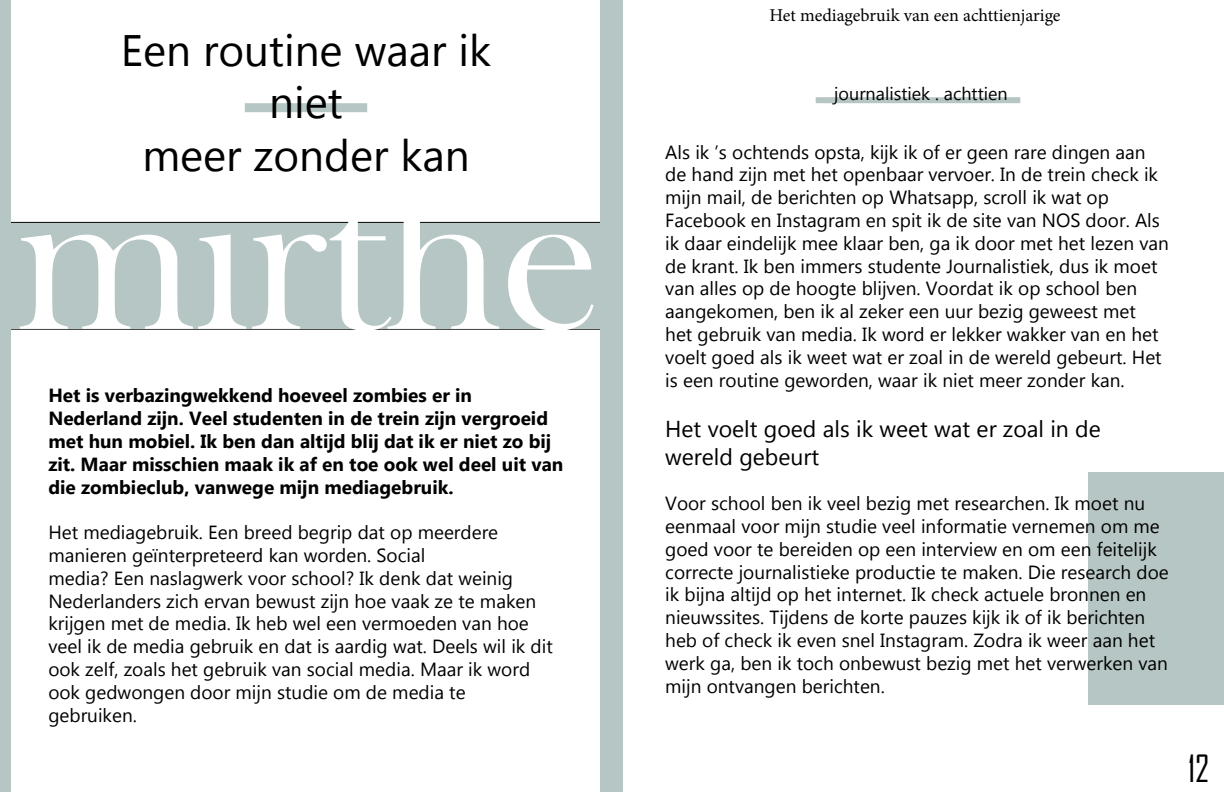
<style>
.page{position:relative;width:1224px;height:792px;background:#fff}
.page>*{position:absolute;margin:0;border:0;box-sizing:border-box;transform-origin:0 0}
.t1{font:223px "Bask Old Face";color:#fff}
.t2{font:44px/52.8px "Myanmar Text";color:#000;text-align:center}
.t3{font:36px "Agency FB";color:#000}
.t4{font:23px/27.6px "Myanmar Text";color:#000}
.t5{font:19px/22.8px "Myanmar Text";color:#000}
.t6{font:700 19px/22.8px "Myanmar Text";color:#000}
.t7{font:18px "Minion Pro";color:#000}
.t8{font:18px "Myanmar Text";color:#000}
</style>
<div class="page">
<div style="left:245px;top:103px;width:122px;height:9px;background:#b6c6c4"></div>
<div style="left:1088px;top:472px;width:136px;height:233px;background:#b6c6c4"></div>
<div style="left:816px;top:97px;width:204px;height:6px;background:#b6c6c4"></div>
<hr style="left:8px;top:329px;width:595px;height:1px;background:#000">
<hr style="left:8px;top:222px;width:596px;height:1px;background:#000">
<div style="left:0;top:223px;width:608px;height:105px;background:#b6c6c4"></div>
<div style="left:600px;top:0;width:24px;height:792px;background:#b6c6c4"></div>
<div style="left:0;top:0;width:11px;height:792px;background:#b6c6c4"></div>
<h2 class="t2" style="left:121px;top:24px;width:372px">Een routine waar ik niet<br>meer zonder kan</h2>
<h1 class="t1" style="left:17px;top:132px;width:587px">mirthe</h1>
<p class="t6" style="left:48px;top:384px;width:517px">Het is verbazingwekkend hoeveel zombies er in Nederland zijn. Veel studenten in de trein zijn vergroeid met hun mobiel. Ik ben dan altijd blij dat ik er niet zo bij zit. Maar misschien maak ik af en toe ook wel deel uit van die zombieclub, vanwege mijn mediagebruik.</p>
<p class="t5" style="left:48px;top:521px;width:506px">Het mediagebruik. Een breed begrip dat op meerdere manieren geïnterpreteerd kan worden. Social<br>media? Een naslagwerk voor school? Ik denk dat weinig Nederlanders zich ervan bewust zijn hoe vaak ze te maken krijgen met de media. Ik heb wel een vermoeden van hoe veel ik de media gebruik en dat is aardig wat. Deels wil ik dit ook zelf, zoals het gebruik van social media. Maar ik word ook gedwongen door mijn studie om de media te gebruiken.</p>
<p class="t7" style="left:770px;top:3px;width:293px">Het mediagebruik van een achttienjarige</p>
<p class="t8" style="left:834px;top:83px;width:175px">journalistiek . achttien</p>
<p class="t5" style="left:665px;top:141px;width:505px">Als ik ’s ochtends opsta, kijk ik of er geen rare dingen aan de hand zijn met het openbaar vervoer. In de trein check ik mijn mail, de berichten op Whatsapp, scroll ik wat op Facebook en Instagram en spit ik de site van NOS door. Als ik daar eindelijk mee klaar ben, ga ik door met het lezen van de krant. Ik ben immers studente Journalistiek, dus ik moet van alles op de hoogte blijven. Voordat ik op school ben aangekomen, ben ik al zeker een uur bezig geweest met<br>het gebruik van media. Ik word er lekker wakker van en het voelt goed als ik weet wat er zoal in de wereld gebeurt. Het is een routine geworden, waar ik niet meer zonder kan.</p>
<p class="t4" style="left:665px;top:415px;width:437px">Het voelt goed als ik weet wat er zoal in de wereld gebeurt</p>
<p class="t5" style="left:665px;top:492px;width:505px">Voor school ben ik veel bezig met researchen. Ik moet nu eenmaal voor mijn studie veel informatie vernemen om me goed voor te bereiden op een interview en om een feitelijk correcte journalistieke productie te maken. Die research doe ik bijna altijd op het internet. Ik check actuele bronnen en nieuwssites. Tijdens de korte pauzes kijk ik of ik berichten heb of check ik even snel Instagram. Zodra ik weer aan het werk ga, ben ik toch onbewust bezig met het verwerken van mijn ontvangen berichten.</p>
<h3 class="t3" style="left:1188px;top:747px;width:23px">12</h3>
</div>
